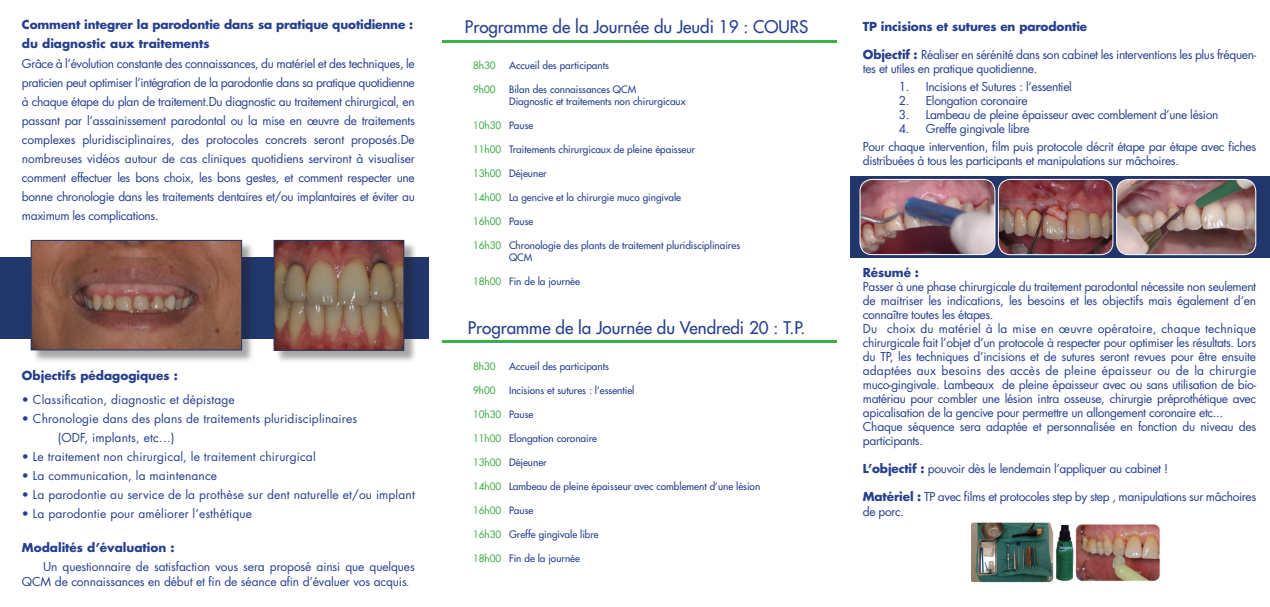
<style>
.page{position:relative;width:1270px;height:607px;background:#fff}
.page>*{position:absolute;margin:0;border:0;box-sizing:border-box;transform-origin:0 0}
.t1{font:17px "Futura";color:#253f8e}
.t2{font:12px/14px "Futura";letter-spacing:-.03em;color:#253f8e}
.t3{font:12px/19px "Futura";letter-spacing:.01em;color:#253f8e}
.t4{font:700 12px/19px "Futura";letter-spacing:-.01em;color:#253f8e}
.t5{font:12px/15px "Futura";letter-spacing:-.01em;color:#253f8e}
.t6{font:10px/12px "Futura";color:#253f8e}
.t7{font:10px "Futura";color:#40ae49}
.s1{font-family:"Futura BT";font-weight:500;font-stretch:condensed;font-size:10px;color:#231f20}
.s2{color:#253f8e}
.s3{color:#40ae49}
.s4{font-weight:700}
</style>
<div class="page">
<div style="left:0;top:257px;width:428px;height:82px;background:#21366a"></div>
<div style="left:32px;top:241px;width:226px;height:126px;background:#231f20;opacity:.4"></div>
<img style="left:33px;top:242px;width:207px;height:106px">
<div style="left:31px;top:240px;width:211px;height:110px;border:1px solid #21366a"></div>
<div style="left:275px;top:241px;width:146px;height:126px;background:#231f20;opacity:.4"></div>
<img style="left:276px;top:242px;width:126px;height:106px">
<div style="left:274px;top:240px;width:130px;height:110px;border:1px solid #21366a"></div>
<svg style="left:850px;top:176px;width:420px;height:82px;background:#273c6e"></svg>
<img style="left:1117px;top:179px;width:139px;height:76px">
<div style="left:1116px;top:179px;width:140px;height:76px;border:1px solid #fff;border-radius:12px"></div>
<img style="left:860px;top:179px;width:135px;height:75px">
<div style="left:859px;top:179px;width:136px;height:76px;border:1px solid #fff;border-radius:12px"></div>
<img style="left:998px;top:179px;width:115px;height:76px">
<div style="left:998px;top:179px;width:115px;height:76px;border:1px solid #fff;border-radius:12px"></div>
<img style="left:971px;top:522px;width:189px;height:61px">
<hr style="left:442px;top:40px;width:394px;height:2px;background:#40ae49">
<hr style="left:442px;top:340px;width:394px;height:3px;background:#40ae49">
<p class="t4" style="left:22px;top:15px;width:393px">Comment integrer la parodontie dans sa pratique quotidienne : du diagnostic aux traitements</p>
<p class="t2" style="left:22px;top:53px;width:394px;line-height:19px;text-align:justify">Grâce à l’évolution constante des connaissances, du matériel et des techniques, le praticien peut optimiser l’intégration de la parodontie dans sa pratique quotidienne à chaque étape du plan de traitement.Du diagnostic au traitement chirurgical, en passant par l’assainissement parodontal ou la mise en œuvre de traitements complexes pluridisciplinaires, des protocoles concrets seront proposés.De nombreuses vidéos autour de cas cliniques quotidiens serviront à visualiser comment effectuer les bons choix, les bons gestes, et comment respecter une bonne chronologie dans les traitements dentaires et/ou implantaires et éviter au maximum les complications.</p>
<p class="t4" style="left:22px;top:365px;width:157px">Objectifs pédagogiques :</p>
<p class="t3" style="left:22px;top:389px;width:214px">• Classification, diagnostic et dépistage</p>
<p class="t3" style="left:58px;top:408px;width:301px;text-indent:-36px">• Chronologie dans des plans de traitements pluridisciplinaires (ODF, implants, etc…)</p>
<p class="t3" style="left:22px;top:446px;width:295px">• Le traitement non chirurgical, le traitement chirurgical</p>
<p class="t3" style="left:22px;top:465px;width:197px">• La communication, la maintenance</p>
<p class="t3" style="left:22px;top:484px;width:394px">• La parodontie au service de la prothèse sur dent naturelle et/ou implant</p>
<p class="t3" style="left:22px;top:503px;width:231px">• La parodontie pour améliorer l’esthétique</p>
<p class="t4" style="left:22px;top:537px;width:154px">Modalités d’évaluation :</p>
<p class="t5" style="left:22px;top:558px;width:394px;text-indent:21px">Un questionnaire de satisfaction vous sera proposé ainsi que quelques<br>QCM de connaissances en début et fin de séance afin d’évaluer vos acquis<span class="s1">.</span></p>
<h1 class="t1" style="left:465px;top:16px;width:345px">Programme de la Journée du Jeudi 19 : COURS</h1>
<p class="t7" style="left:473px;top:59px;width:24px">8h30</p>
<p class="t6" style="left:509px;top:60px;width:101px">Accueil des participants</p>
<p class="t7" style="left:473px;top:83px;width:24px">9h00</p>
<p class="t6" style="left:509px;top:84px;width:178px">Bilan des connaissances QCM<br>Diagnostic et traitements non chirurgicaux</p>
<p class="t7" style="left:473px;top:119px;width:62px">10h30 <span class="s2">Pause</span></p>
<p class="t6" style="left:473px;top:144px;width:224px"><span class="s3">11h00</span> Traitements chirurgicaux de pleine épaisseur</p>
<p class="t6" style="left:473px;top:168px;width:75px"><span class="s3">13h00</span> Déjeuner</p>
<p class="t6" style="left:473px;top:192px;width:210px"><span class="s3">14h00</span> La gencive et la chirurgie muco gingivale</p>
<p class="t7" style="left:473px;top:215px;width:62px">16h00 <span class="s2">Pause</span></p>
<p class="t6" style="left:509px;top:240px;width:233px;text-indent:-36px"><span class="s3">16h30</span> Chronologie des plants de traitement pluridisciplinaires<br>QCM</p>
<p class="t6" style="left:473px;top:276px;width:109px"><span class="s3">18h00</span> Fin de la journée</p>
<h1 class="t1" style="left:468px;top:316px;width:339px">Programme de la Journée du Vendredi 20 : T.P.</h1>
<p class="t7" style="left:473px;top:359px;width:24px">8h30</p>
<p class="t6" style="left:509px;top:360px;width:101px">Accueil des participants</p>
<p class="t7" style="left:473px;top:383px;width:24px">9h00</p>
<p class="t6" style="left:509px;top:384px;width:127px">Incisions et sutures : l’essentiel</p>
<p class="t7" style="left:473px;top:407px;width:62px">10h30 <span class="s2">Pause</span></p>
<p class="t6" style="left:473px;top:432px;width:126px"><span class="s3">11h00</span> Elongation coronaire</p>
<p class="t6" style="left:473px;top:456px;width:75px"><span class="s3">13h00</span> Déjeuner</p>
<p class="t6" style="left:473px;top:480px;width:289px"><span class="s3">14h00</span> Lambeau de pleine épaisseur avec comblement d’une lésion</p>
<p class="t7" style="left:473px;top:503px;width:62px">16h00 <span class="s2">Pause</span></p>
<p class="t6" style="left:473px;top:528px;width:127px"><span class="s3">16h30</span> Greffe gingivale libre</p>
<p class="t6" style="left:473px;top:552px;width:109px"><span class="s3">18h00</span> Fin de la journée</p>
<p class="t4" style="left:863px;top:17px;width:226px">TP incisions et sutures en parodontie</p>
<p class="t2" style="left:863px;top:47px;width:395px"><span class="s4">Objectif :</span> Réaliser en sérénité dans son cabinet les interventions les plus fréquen&shy;tes et utiles en pratique quotidienne.</p>
<p class="t2" style="left:899px;top:79px;width:12px">1.</p>
<p class="t2" style="left:926px;top:79px;width:148px">Incisions et Sutures : l’essentiel</p>
<p class="t2" style="left:899px;top:93px;width:12px">2.</p>
<p class="t2" style="left:926px;top:93px;width:103px">Elongation coronaire</p>
<p class="t2" style="left:899px;top:107px;width:12px">3.</p>
<p class="t2" style="left:926px;top:107px;width:294px">Lambeau de pleine épaisseur avec comblement d’une lésion</p>
<p class="t2" style="left:899px;top:121px;width:12px">4.</p>
<p class="t2" style="left:863px;top:119px;width:395px;line-height:18px;text-indent:63px">Greffe gingivale libre<br>Pour chaque intervention, film puis protocole décrit étape par étape avec fiches</p>
<p class="t2" style="left:863px;top:153px;width:318px">distribuées à tous les participants et manipulations sur mâchoires.</p>
<p class="t4" style="left:863px;top:263px;width:58px">Résumé :</p>
<p class="t2" style="left:863px;top:279px;width:395px">Passer à une phase chirurgicale du traitement parodontal nécessite non seulement de maitriser les indications, les besoins et les objectifs mais également d’en connaître toutes les étapes.<br>Du choix du matériel à la mise en œuvre opératoire, chaque technique chirurgicale fait l’objet d’un protocole à respecter pour optimiser les résultats. Lors du TP, les techniques d’incisions et de sutures seront revues pour être ensuite adaptées aux besoins des accès de pleine épaisseur ou de la chirurgie muco-gingivale. Lambeaux de pleine épaisseur avec ou sans utilisation de bio&shy;matériau pour combler une lésion intra osseuse, chirurgie préprothétique avec apicalisation de la gencive pour permettre un allongement coronaire etc...<br>Chaque séquence sera adaptée et personnalisée en fonction du niveau des participants.</p>
<p class="t2" style="left:863px;top:461px;width:307px"><span class="s4">L’objectif :</span> pouvoir dès le lendemain l’appliquer au cabinet !</p>
<p class="t2" style="left:863px;top:489px;width:395px;line-height:15px"><span class="s4">Matériel :</span> TP avec films et protocoles step by step , manipulations sur mâchoires de porc.</p>
</div>
